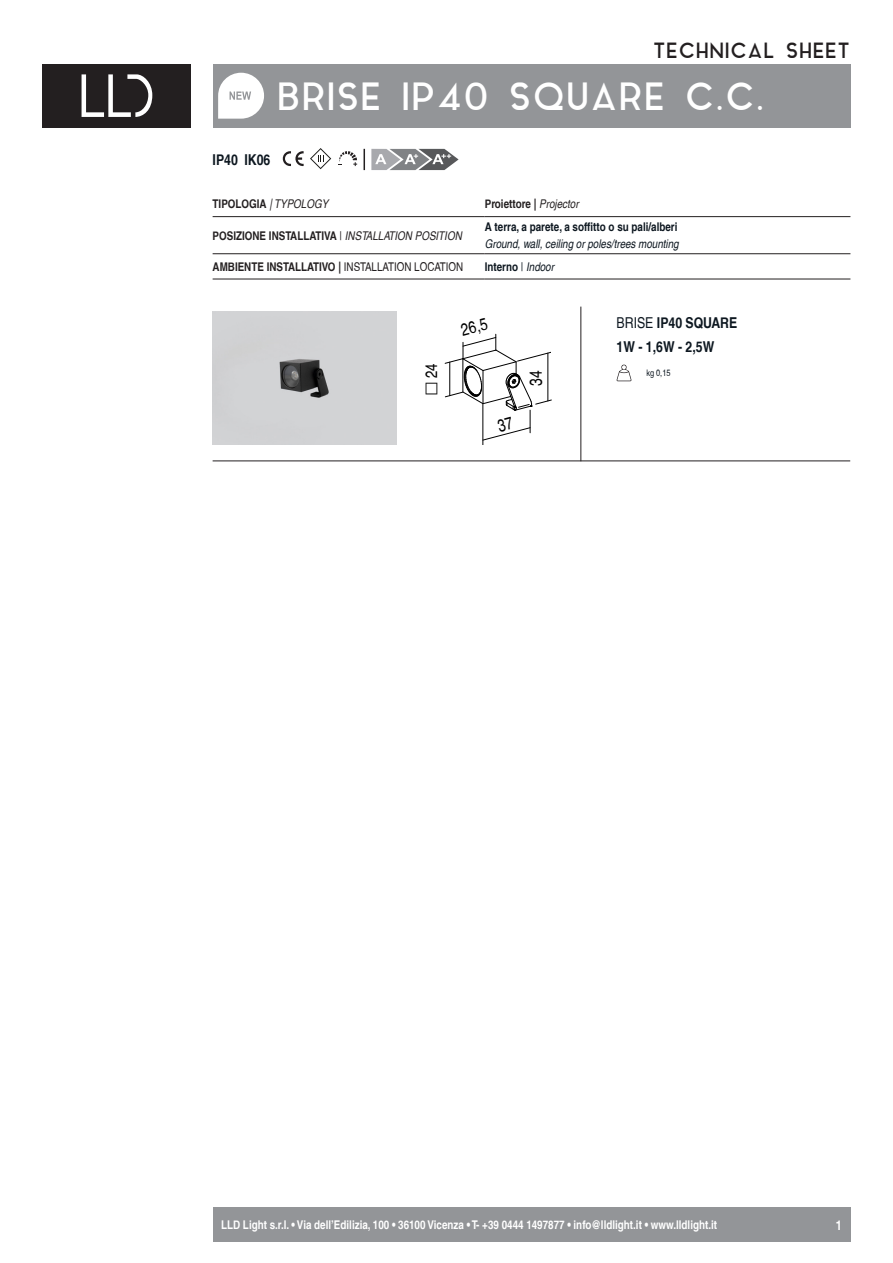
<style>
.page{position:relative;width:893px;height:1263px;background:#fff}
.page>*{position:absolute;margin:0;border:0;box-sizing:border-box;transform-origin:0 0}
.t1{font:37.5px "Aqua Grotesque";color:#fff}
.t2{font:21px "Aqua Grotesque";color:#231f20}
.t3{font:condensed 16.8px "Helvetica";color:#000}
.t4{font:condensed 16.05px "Helvetica";color:#000}
.t5{font:700 condensed 15px "Helvetica LT";color:#0d1720}
.t6{font:700 condensed 13.5px "Helvetica LT";color:#fff}
.t7{font:700 condensed 12px "Helvetica LT";color:#231f20}
.t8{font:700 condensed 12px "Helvetica LT";color:#fff}
.t9{font:700 condensed 12px "Helvetica LT";color:#0d1720}
.t10{font:italic condensed 12px "Helvetica LT";color:#0d1720}
.t11{font:condensed 9px "Helvetica";color:#0d1720}
.s1{font-weight:400;font-style:italic}
.s2{font-family:"Helvetica";font-weight:400}
.s3{font-weight:400}
</style>
<div class="page">
<div style="left:213px;top:64px;width:637px;height:64px;background:#939598"></div>
<div style="left:43px;top:64px;width:148px;height:64px;background:#231f20"></div>
<svg style="left:82px;top:74px;width:70px;height:43px"></svg>
<div style="left:213px;top:1208px;width:637px;height:34px;background:#939598"></div>
<svg style="left:371px;top:149px;width:88px;height:21px"></svg>
<svg style="left:364px;top:149px;width:1px;height:21px"></svg>
<hr style="left:213px;top:460px;width:637px;height:1px;background:#231f20">
<hr style="left:213px;top:216px;width:272px;height:1px;background:#231f20">
<hr style="left:485px;top:216px;width:365px;height:1px;background:#231f20">
<hr style="left:213px;top:253px;width:272px;height:1px;background:#231f20">
<hr style="left:485px;top:253px;width:365px;height:1px;background:#231f20">
<hr style="left:213px;top:279px;width:272px;height:1px;background:#231f20">
<hr style="left:485px;top:279px;width:365px;height:1px;background:#231f20">
<svg style="left:616px;top:364px;width:16px;height:17px"></svg>
<svg style="left:282px;top:151px;width:22px;height:15px"></svg>
<svg style="left:338px;top:151px;width:19px;height:15px"></svg>
<svg style="left:310px;top:148px;width:21px;height:21px"></svg>
<hr style="left:580px;top:307px;width:1px;height:154px;background:#231f20">
<svg style="left:218px;top:73px;width:46px;height:46px"></svg>
<div style="left:213px;top:311px;width:183px;height:133px;background:#d2d3d5"></div>
<hr style="left:483px;top:404px;width:1px;height:41px;background:#000">
<svg style="left:445px;top:334px;width:107px;height:106px"></svg>
<p class="t2" style="left:653px;top:40px;width:199px">TECHNICAL SHEET</p>
<p class="t1" style="left:276px;top:77px;width:490px">BRISE IP40 SQUARE C.C.</p>
<p class="t5" style="left:213px;top:150px;width:59px">IP40 IK06</p>
<p class="t7" style="left:213px;top:197px;width:117px">TIPOLOGIA <span class="s1">| TYPOLOGY</span></p>
<p class="t7" style="left:485px;top:197px;width:95px">Proiettore | <span class="s1">Projector</span></p>
<p class="t7" style="left:213px;top:228px;width:251px">POSIZIONE INSTALLATIVA <span class="s2">|</span> <span class="s1">INSTALLATION POSITION</span></p>
<p class="t9" style="left:485px;top:220px;width:194px">A terra, a parete, a soffitto o su pali/alberi</p>
<p class="t10" style="left:485px;top:237px;width:195px">Ground, wall, ceiling or poles/trees mounting</p>
<p class="t7" style="left:213px;top:259px;width:252px">AMBIENTE INSTALLATIVO | <span class="s2">INSTALLATION LOCATION</span></p>
<p class="t9" style="left:485px;top:259px;width:71px">Interno <span class="s2">|</span> <span class="s1">Indoor</span></p>
<p class="t4" style="left:422px;top:395px;width:33px;rotate:-90deg">❑ 24</p>
<p class="t3" style="left:459px;top:321px;width:28px;rotate:-15deg">26,5</p>
<p class="t3" style="left:526px;top:386px;width:17px;rotate:-90deg">34</p>
<p class="t5" style="left:617px;top:314px;width:122px"><span class="s3">BRISE</span> IP40 SQUARE</p>
<p class="t5" style="left:617px;top:337px;width:99px">1W - 1,6W - 2,5W</p>
<p class="t11" style="left:646px;top:368px;width:26px">kg 0,15</p>
<p class="t8" style="left:221px;top:1217px;width:497px">LLD Light s.r.l. • Via dell’Edilizia, 100 • 36100 Vicenza • T- +39 0444 1497877 • info@lldlight.it • www.lldlight.it</p>
<p class="t6" style="left:836px;top:1216px;width:8px">1</p>
</div>
